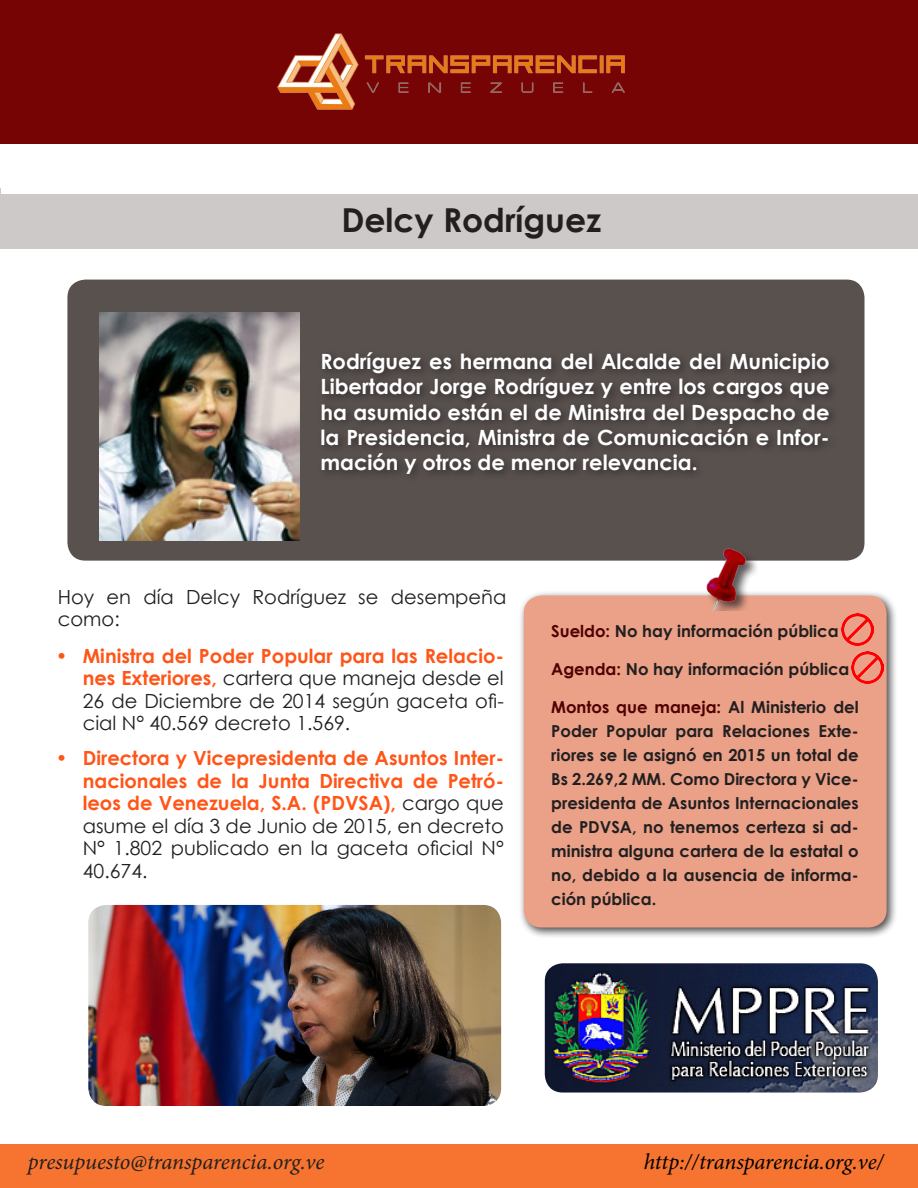
<style>
.page{position:relative;width:918px;height:1188px;background:#fff}
.page>*{position:absolute;margin:0;border:0;box-sizing:border-box;transform-origin:0 0}
.t1{font:700 33px "Century Gothic";color:#231f20}
.t2{font:italic 22.5px "Minion Pro";letter-spacing:-.01em;color:#231f20}
.t3{font:italic 22.5px "Minion Pro";letter-spacing:-.005em;color:#000}
.t4{font:700 21px/25.2px "Century Gothic";color:#fff;text-align:justify}
.t5{font:700 19.5px/22.5px "Century Gothic";color:#ff5518;text-align:justify}
.t6{font:19.5px/22.5px "Century Gothic";color:#231f20}
.t7{font:700 16.5px/24px "Century Gothic";color:#231f20;text-align:justify}
.s1{font-weight:700;color:#ff5518}
.s2{font-weight:400;color:#231f20}
.s3{color:#4f0000}
</style>
<div class="page">
<div style="left:0;top:0;width:13px;height:144px;background:#770405"></div>
<hr style="left:0;top:188px;width:1px;height:54px;background:#cdc9c8">
<div style="left:0;top:1145px;width:918px;height:43px;background:#f67430"></div>
<div style="left:1px;top:0;width:917px;height:144px;background:#770405"></div>
<img style="left:277px;top:33px;width:348px;height:77px">
<div style="left:0;top:194px;width:918px;height:55px;background:#cdc9c8"></div>
<div style="left:67px;top:280px;width:798px;height:281px;background:#59514e;border-radius:18px"></div>
<div style="left:317px;top:348px;width:523px;height:137px;background:#231f20;opacity:.75"></div>
<div style="left:519px;top:590px;width:379px;height:349px;background:#231f20;opacity:.8"></div>
<div style="left:524px;top:596px;width:363px;height:332px;background:#eaa188;border-radius:18px"></div>
<img style="left:842px;top:613px;width:32px;height:32px">
<img style="left:852px;top:651px;width:32px;height:32px">
<img style="left:697px;top:548px;width:60px;height:62px">
<img style="left:99px;top:312px;width:201px;height:229px">
<img style="left:545px;top:963px;width:333px;height:130px">
<img style="left:88px;top:905px;width:413px;height:201px">
<p class="t1" style="left:341px;top:195px;width:262px">Delcy Rodríguez</p>
<p class="t4" style="left:320px;top:348px;width:511px">Rodríguez es hermana del Alcalde del Municipio Libertador Jorge Rodríguez y entre los cargos que ha asumido están el de Ministra del Despacho de la Presidencia, Ministra de Comunicación e Infor&shy;mación y otros de menor relevancia.</p>
<p class="t6" style="left:58px;top:585px;width:450px">Hoy en día Delcy Rodríguez se desempeña como:</p>
<p class="t6" style="left:83px;top:644px;width:423px;text-align:justify;text-indent:-27px"><span class="s1">• Ministra del Poder Popular para las Relacio&shy;nes Exteriores,</span> cartera que maneja desde el 26 de Diciembre de 2014 según gaceta ofi&shy;cial N° 40.569 decreto 1.569.</p>
<p class="t5" style="left:83px;top:746px;width:423px;text-indent:-27px">• Directora y Vicepresidenta de Asuntos Inter&shy;nacionales de la Junta Directiva de Petró&shy;leos de Venezuela, S.A. (PDVSA), <span class="s2">cargo que asume el día 3 de Junio de 2015, en decreto N° 1.802 publicado en la gaceta oficial N° 40.674.</span></p>
<p class="t7" style="left:551px;top:618px;width:289px"><span class="s3">Sueldo:</span> No hay información pública</p>
<p class="t7" style="left:551px;top:656px;width:300px"><span class="s3">Agenda:</span> No hay información pública</p>
<p class="t7" style="left:551px;top:694px;width:309px"><span class="s3">Montos que maneja:</span> Al Ministerio del Poder Popular para Relaciones Exte&shy;riores se le asignó en 2015 un total de Bs 2.269,2 MM. Como Directora y Vice&shy;presidenta de Asuntos Internacionales de PDVSA, no tenemos certeza si ad&shy;ministra alguna cartera de la estatal o no, debido a la ausencia de informa&shy;ción pública.</p>
<p class="t2" style="left:28px;top:1146px;width:298px">presupuesto@transparencia.org.ve</p>
<p class="t3" style="left:644px;top:1146px;width:242px">http://transparencia.org.ve/</p>
</div>
